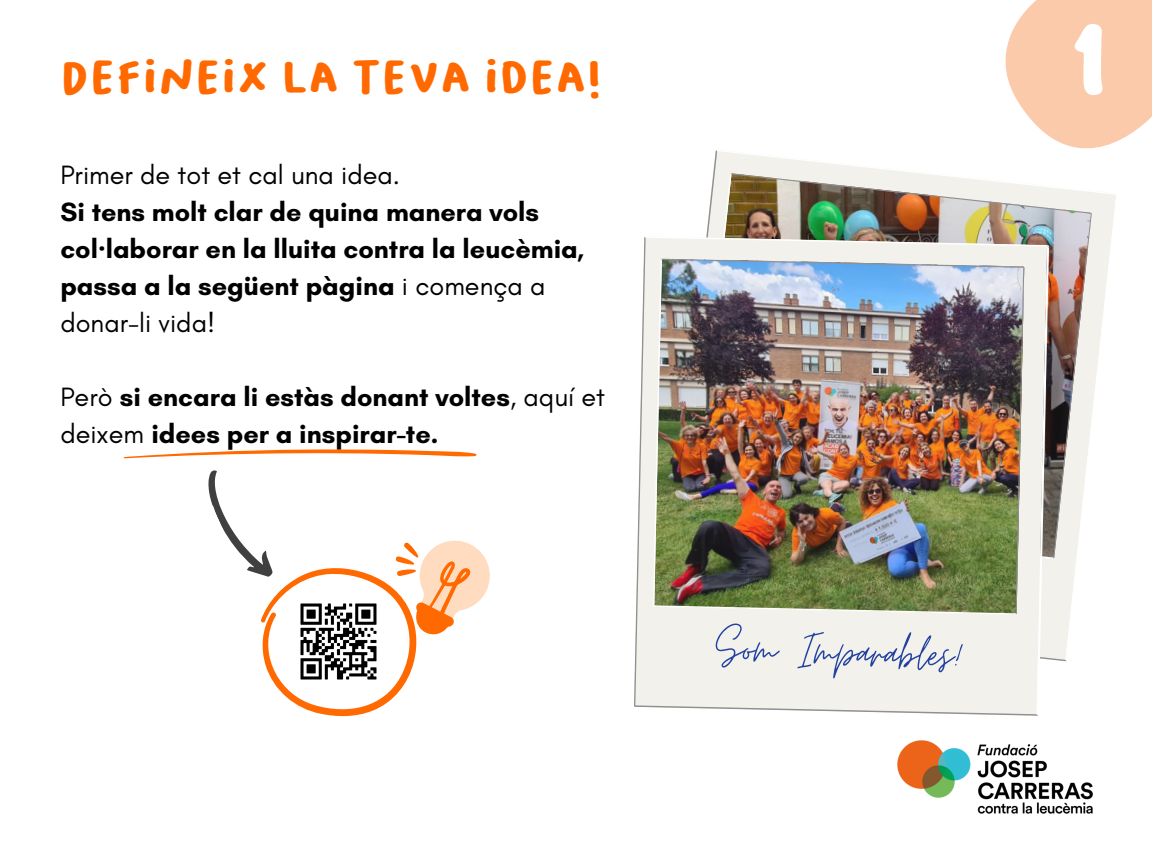
<style>
.page{position:relative;width:1152px;height:864px;background:#fff}
.page>*{position:absolute;margin:0;border:0;box-sizing:border-box;transform-origin:0 0}
.t1{font:115.2px "Bakso Sapi";color:#fff}
.t2{font:55.05px "Moon Time";color:#23429f}
.t3{font:48px "Bakso Sapi";color:#ff6900}
.t4{font:700 27px/37.2px "Glacial Indifference";color:#000}
.t5{font:27px "Glacial Indifference";color:#000}
.s1{font-family:"Noto Sans"}
.s2{font-weight:400}
</style>
<div class="page">
<img style="left:634px;top:0;width:518px;height:712px">
<img style="left:870px;top:689px;width:252px;height:125px">
<svg style="left:208px;top:470px;width:282px;height:247px"></svg>
<svg style="left:123px;top:449px;width:354px;height:9px"></svg>
<img style="left:291px;top:594px;width:95px;height:95px">
<p class="t3" style="left:60px;top:48px;width:543px">DEFINEIX LA TEVA IDEA!</p>
<p class="t5" style="left:60px;top:158px;width:341px">Primer de tot et cal una idea.</p>
<h2 class="t4" style="left:60px;top:193px;width:526px">Si tens molt clar de quina manera vols col<span class="s1">·</span>laborar en la lluita contra la leucèmia, passa a la següent pàgina <span class="s2">i comença a donar-li vida!</span></h2>
<p class="t4" style="left:60px;top:378px;width:546px"><span class="s2">Però</span> si encara li estàs donant voltes<span class="s2">, aquí et deixem</span> idees per a inspirar-te.</p>
<p class="t2" style="left:717px;top:614px;width:251px;rotate:2deg">Som Imparables!</p>
<p class="t1" style="left:1066px;top:-8px;width:46px">1</p>
</div>
